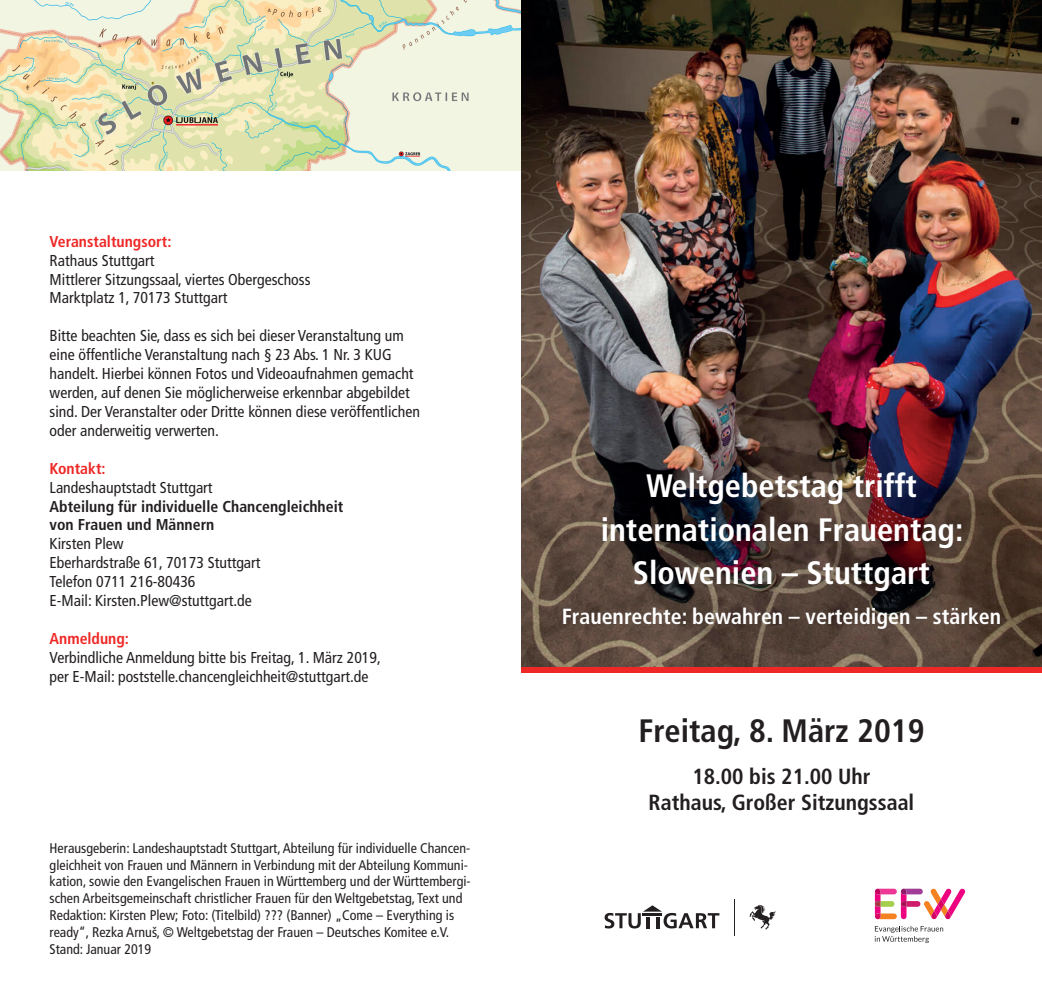
<style>
.page{position:relative;width:1042px;height:993px;background:#fff}
.page>*{position:absolute;margin:0;border:0;box-sizing:border-box;transform-origin:0 0}
.t1{font:700 condensed 32.38px/43.8px "Frutiger LT Com";color:#fff;text-align:center}
.t2{font:700 condensed 32.38px "Frutiger LT Com";color:#231f20}
.t3{font:700 condensed 21.88px/26.2px "Frutiger LT Com";color:#231f20;text-align:center}
.t4{font:700 condensed 21.88px "Frutiger LT Com";color:#fff}
.t5{font:condensed 15.75px/18.9px "Frutiger LT Com";color:#231f20}
.t6{font:700 condensed 15.75px/18.9px "Frutiger LT Com";color:#231f20}
.t7{font:700 condensed 15.75px "Frutiger LT Com";color:#ee2826}
.t8{font:condensed 14px/16.8px "Frutiger LT Com";color:#231f20}
</style>
<div class="page">
<svg style="left:604px;top:905px;width:115px;height:23px"></svg>
<svg style="left:749px;top:904px;width:26px;height:25px"></svg>
<hr style="left:734px;top:899px;width:1px;height:36px;background:#231f20">
<svg style="left:875px;top:925px;width:68px;height:17px"></svg>
<svg style="left:875px;top:888px;width:90px;height:30px"></svg>
<img style="left:521px;top:0;width:521px;height:666px">
<div style="left:521px;top:666px;width:521px;height:6px;background:#ee2826"></div>
<img style="left:0;top:0;width:521px;height:171px">
<p class="t7" style="left:50px;top:232px;width:123px">Veranstaltungsort:</p>
<p class="t5" style="left:50px;top:251px;width:262px">Rathaus Stuttgart<br>Mittlerer Sitzungssaal, viertes Obergeschoss<br>Marktplatz 1, 70173 Stuttgart</p>
<p class="t5" style="left:50px;top:326px;width:372px">Bitte beachten Sie, dass es sich bei dieser Veranstaltung um eine öffentliche Veranstaltung nach § 23 Abs. 1 Nr. 3 KUG handelt. Hierbei können Fotos und Videoaufnahmen gemacht werden, auf denen Sie möglicherweise erkennbar abgebildet sind. Der Veranstalter oder Dritte können diese veröffentlichen oder anderweitig verwerten.</p>
<p class="t7" style="left:50px;top:458px;width:58px">Kontakt:</p>
<p class="t5" style="left:50px;top:477px;width:164px">Landeshauptstadt Stuttgart</p>
<p class="t6" style="left:50px;top:496px;width:295px">Abteilung für individuelle Chancengleichheit von Frauen und Männern</p>
<p class="t5" style="left:50px;top:534px;width:212px">Kirsten Plew<br>Eberhardstraße 61, 70173 Stuttgart<br>Telefon 0711 216-80436<br>E-Mail: Kirsten.Plew@stuttgart.de</p>
<p class="t7" style="left:50px;top:629px;width:81px">Anmeldung:</p>
<p class="t5" style="left:50px;top:647px;width:333px">Verbindliche Anmeldung bitte bis Freitag, 1. März 2019, per E-Mail: poststelle.chancengleichheit@stuttgart.de</p>
<p class="t8" style="left:50px;top:839px;width:422px">Herausgeberin: Landeshauptstadt Stuttgart, Abteilung für individuelle Chancen&shy;gleichheit von Frauen und Männern in Verbindung mit der Abteilung Kommuni&shy;kation, sowie den Evangelischen Frauen in Württemberg und der Württembergi&shy;schen Arbeitsgemeinschaft christlicher Frauen für den Weltgebetstag, Text und Redaktion: Kirsten Plew; Foto: (Titelbild) ??? (Banner) „Come – Everything is ready“, Rezka Arnuš, © Weltgebetstag der Frauen – Deutsches Komitee e.V.<br>Stand: Januar 2019</p>
<h1 class="t1" style="left:601px;top:463px;width:364px">Weltgebetstag trifft internationalen Frauentag:<br>Slowenien – Stuttgart</h1>
<h2 class="t4" style="left:562px;top:603px;width:441px">Frauenrechte: bewahren – verteidigen – stärken</h2>
<h1 class="t2" style="left:638px;top:711px;width:288px">Freitag, 8. März 2019</h1>
<h2 class="t3" style="left:648px;top:763px;width:267px">18.00 bis 21.00 Uhr<br>Rathaus, Großer Sitzungssaal</h2>
</div>
